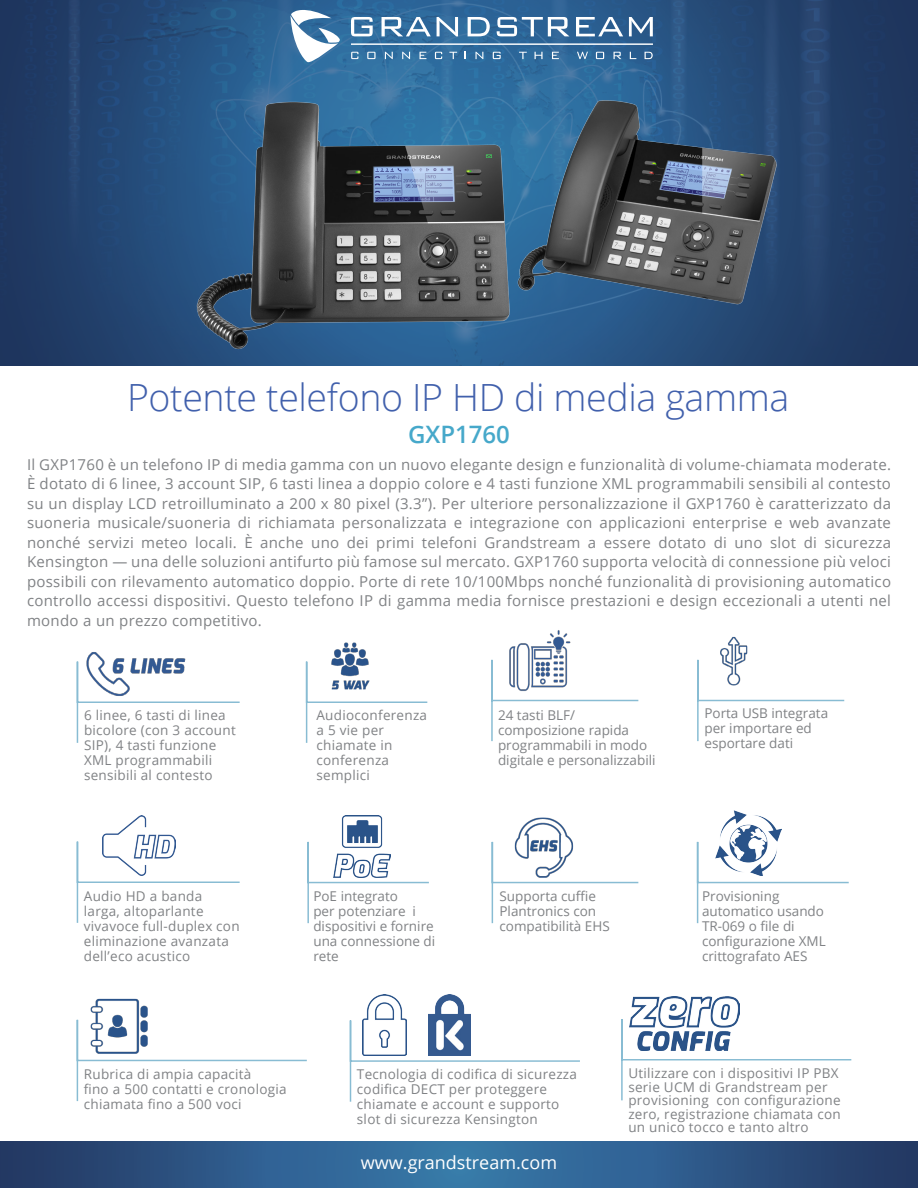
<style>
.page{position:relative;width:918px;height:1188px;background:#fff}
.page>*{position:absolute;margin:0;border:0;box-sizing:border-box;transform-origin:0 0}
.t1{font:300 37.5px "Open Sans";letter-spacing:-.01em;color:#4160ac}
.t2{font:600 24px "Open Sans";color:#46a8ca}
.t3{font:18px "Open Sans";color:#fff}
.t4{font:15px/19.5px "Open Sans";letter-spacing:.02em;color:#808285;text-align:justify}
.t5{font:13.5px/15px "Open Sans";letter-spacing:.02em;color:#808285}
.t6{font:13.5px/15px "Open Sans";color:#808285}
</style>
<div class="page">
<img style="left:0;top:0;width:918px;height:365px">
<img style="left:177px;top:92px;width:398px;height:265px">
<svg style="left:291px;top:10px;width:49px;height:52px"></svg>
<svg style="left:351px;top:17px;width:22px;height:19px"></svg>
<svg style="left:382px;top:17px;width:49px;height:19px"></svg>
<svg style="left:437px;top:17px;width:21px;height:19px"></svg>
<svg style="left:468px;top:17px;width:22px;height:19px"></svg>
<svg style="left:497px;top:17px;width:72px;height:19px"></svg>
<svg style="left:576px;top:17px;width:47px;height:19px"></svg>
<svg style="left:629px;top:17px;width:24px;height:19px"></svg>
<svg style="left:351px;top:52px;width:7px;height:7px"></svg>
<svg style="left:367px;top:52px;width:9px;height:7px"></svg>
<svg style="left:385px;top:52px;width:8px;height:7px"></svg>
<svg style="left:402px;top:52px;width:8px;height:7px"></svg>
<svg style="left:420px;top:52px;width:6px;height:7px"></svg>
<svg style="left:435px;top:52px;width:7px;height:7px"></svg>
<svg style="left:449px;top:52px;width:8px;height:7px"></svg>
<svg style="left:476px;top:52px;width:7px;height:7px"></svg>
<svg style="left:493px;top:52px;width:8px;height:7px"></svg>
<svg style="left:519px;top:52px;width:8px;height:7px"></svg>
<svg style="left:535px;top:52px;width:8px;height:7px"></svg>
<svg style="left:552px;top:52px;width:7px;height:7px"></svg>
<svg style="left:645px;top:52px;width:8px;height:7px"></svg>
<svg style="left:596px;top:52px;width:8px;height:7px"></svg>
<svg style="left:614px;top:52px;width:7px;height:7px"></svg>
<svg style="left:630px;top:52px;width:6px;height:7px"></svg>
<svg style="left:577px;top:52px;width:11px;height:7px"></svg>
<hr style="left:351px;top:44px;width:302px;height:1px;background:#fff">
<img style="left:102px;top:815px;width:73px;height:25px">
<img style="left:332px;top:642px;width:36px;height:18px">
<img style="left:509px;top:630px;width:62px;height:28px">
<img style="left:720px;top:811px;width:61px;height:29px">
<img style="left:86px;top:652px;width:100px;height:8px">
<img style="left:720px;top:636px;width:28px;height:22px">
<img style="left:341px;top:815px;width:42px;height:25px">
<img style="left:516px;top:817px;width:56px;height:23px">
<svg style="left:0;top:1142px;width:918px;height:46px"></svg>
<svg style="left:76px;top:660px;width:164px;height:83px"></svg>
<svg style="left:305px;top:660px;width:123px;height:83px"></svg>
<svg style="left:491px;top:658px;width:148px;height:84px"></svg>
<svg style="left:697px;top:658px;width:148px;height:84px"></svg>
<svg style="left:76px;top:840px;width:164px;height:83px"></svg>
<svg style="left:307px;top:840px;width:122px;height:84px"></svg>
<svg style="left:491px;top:840px;width:148px;height:84px"></svg>
<svg style="left:696px;top:840px;width:153px;height:84px"></svg>
<img style="left:481px;top:81px;width:308px;height:242px">
<img style="left:90px;top:998px;width:58px;height:20px">
<svg style="left:76px;top:1018px;width:231px;height:84px"></svg>
<img style="left:630px;top:996px;width:110px;height:22px">
<svg style="left:621px;top:1018px;width:231px;height:83px"></svg>
<img style="left:363px;top:994px;width:43px;height:25px">
<svg style="left:349px;top:1019px;width:231px;height:83px"></svg>
<img style="left:428px;top:994px;width:42px;height:61px">
<h1 class="t1" style="left:127px;top:371px;width:664px">Potente telefono IP HD di media gamma</h1>
<p class="t4" style="left:27px;top:454px;width:866px">Il GXP1760 è un telefono IP di media gamma con un nuovo elegante design e funzionalità di volume-chiamata moderate.<br>È dotato di 6 linee, 3 account SIP, 6 tasti linea a doppio colore e 4 tasti funzione XML programmabili sensibili al contesto su un display LCD retroilluminato a 200 x 80 pixel (3.3”). Per ulteriore personalizzazione il GXP1760 è caratterizzato da suoneria musicale/suoneria di richiamata personalizzata e integrazione con applicazioni enterprise e web avanzate nonché servizi meteo locali. È anche uno dei primi telefoni Grandstream a essere dotato di uno slot di sicurezza Kensington — una delle soluzioni antifurto più famose sul mercato. GXP1760 supporta velocità di connessione più veloci possibili con rilevamento automatico doppio. Porte di rete 10/100Mbps nonché funzionalità di provisioning automatico controllo accessi dispositivi. Questo telefono IP di gamma media fornisce prestazioni e design eccezionali a utenti nel mondo a un prezzo competitivo.</p>
<h2 class="t2" style="left:408px;top:418px;width:103px">GXP1760</h2>
<p class="t5" style="left:84px;top:707px;width:153px">6 linee, 6 tasti di linea bicolore (con 3 account<br>SIP), 4 tasti funzione<br>XML programmabili sensibili al contesto</p>
<p class="t5" style="left:316px;top:707px;width:112px">Audioconferenza a 5 vie per chiamate in conferenza semplici</p>
<p class="t6" style="left:498px;top:707px;width:159px">24 tasti BLF/ composizione rapida programmabili in modo digitale e personalizzabili</p>
<p class="t6" style="left:704px;top:705px;width:125px">Porta USB integrata per importare ed esportare dati</p>
<p class="t5" style="left:84px;top:888px;width:157px">Audio HD a banda larga, altoparlante vivavoce full-duplex con eliminazione avanzata dell’eco acustico</p>
<p class="t6" style="left:313px;top:888px;width:123px">PoE integrato<br>per potenziare i dispositivi e fornire una connessione di rete</p>
<p class="t6" style="left:500px;top:888px;width:112px">Supporta cuffie<br>Plantronics con compatibilità EHS</p>
<p class="t6" style="left:702px;top:888px;width:125px">Provisioning automatico usando<br>TR-069 o file di configurazione XML crittografato AES</p>
<p class="t5" style="left:84px;top:1066px;width:204px">Rubrica di ampia capacità<br>fino a 500 contatti e cronologia chiamata fino a 500 voci</p>
<p class="t5" style="left:628px;top:1066px;width:214px;line-height:13.5px">Utilizzare con i dispositivi IP PBX serie UCM di Grandstream per provisioning con configurazione zero, registrazione chiamata con un unico tocco e tanto altro</p>
<p class="t5" style="left:357px;top:1067px;width:222px">Tecnologia di codifica di sicurezza codifica DECT per proteggere chiamate e account e supporto slot di sicurezza Kensington</p>
<p class="t3" style="left:361px;top:1151px;width:198px">www.grandstream.com</p>
</div>
